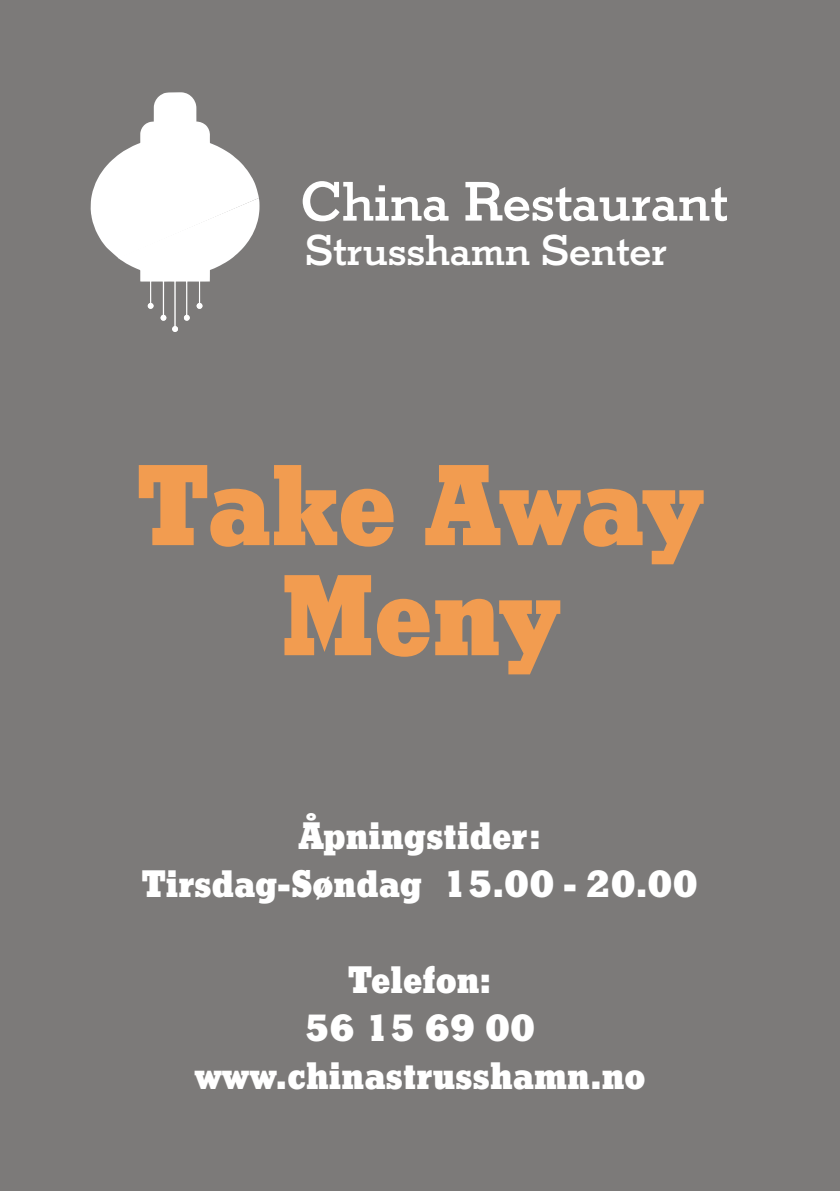
<style>
.page{position:relative;width:840px;height:1191px;background:#fff}
.page>*{position:absolute;margin:0;border:0;box-sizing:border-box;transform-origin:0 0}
.t1{font:900 120px/110px "Stymie";color:#f29c50;text-align:center}
.t2{font:500 58px "Stymie";color:#fff}
.t3{font:500 45px "Stymie";color:#fff}
.t4{font:900 40px/48px "Stymie";color:#fff;text-align:center}
</style>
<div class="page">
<div style="left:0;top:0;width:839px;height:1191px;background:#7c7a79"></div>
<svg style="left:91px;top:92px;width:168px;height:240px"></svg>
<h2 class="t2" style="left:300px;top:168px;width:428px">China Restaurant</h2>
<p class="t3" style="left:305px;top:224px;width:363px">Strusshamn Senter</p>
<h1 class="t1" style="left:138px;top:452px;width:565px">Take Away<br>Meny</h1>
<p class="t4" style="left:142px;top:812px;width:556px">Åpningstider:<br>Tirsdag-Søndag 15.00 - 20.00</p>
<p class="t4" style="left:194px;top:956px;width:452px">Telefon:<br>56 15 69 00 www.chinastrusshamn.no</p>
</div>
